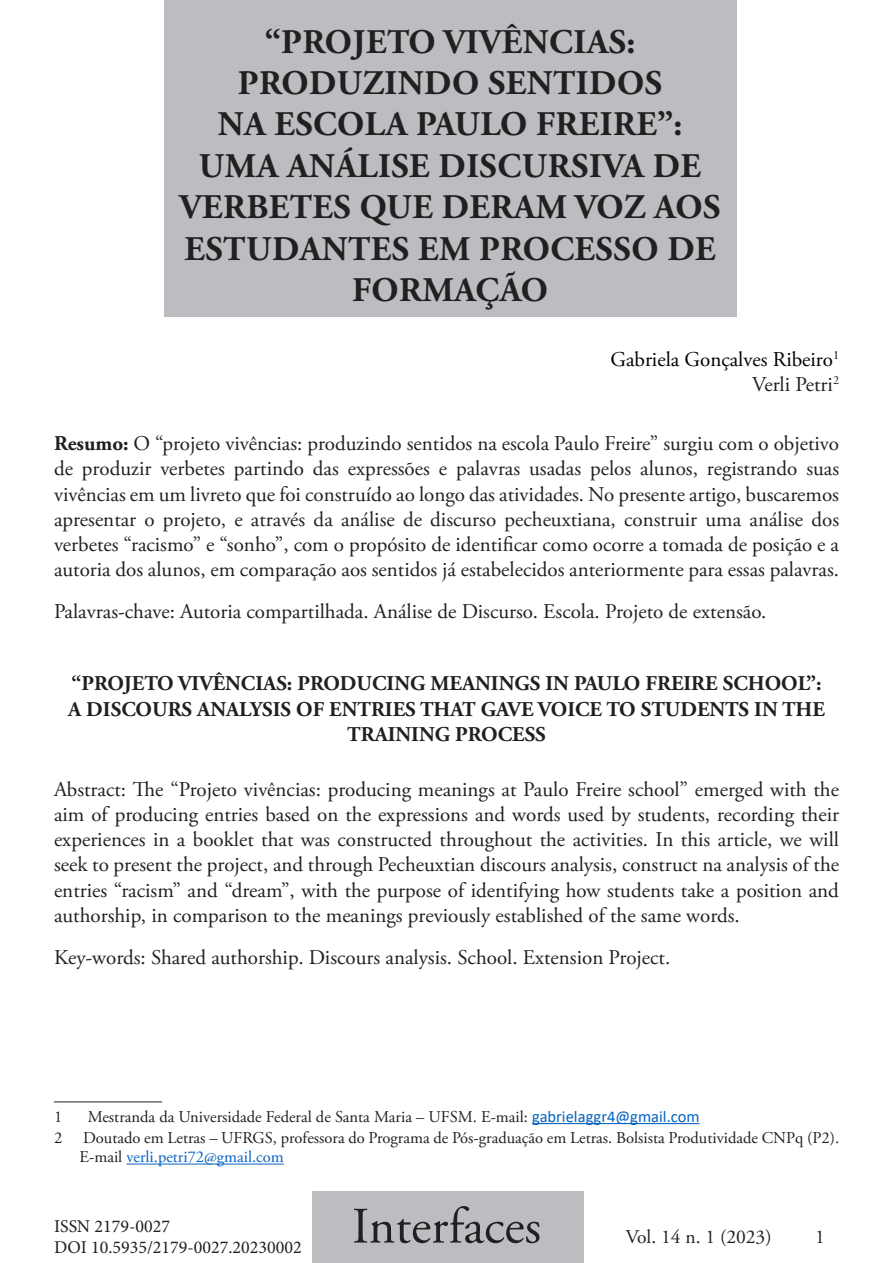
<style>
.page{position:relative;width:893px;height:1263px;background:#fff}
.page>*{position:absolute;margin:0;border:0;box-sizing:border-box;transform-origin:0 0}
.t1{font:51px "Adobe Garamond Pro";color:#231f20}
.Inter_Titulo_Artigo{font:700 34.5px/41.4px "Adobe Garamond Pro";letter-spacing:.015em;color:#231f20;text-align:center}
.inter_resumo{font:21px/25.2px "Adobe Garamond Pro";color:#231f20;text-align:justify}
.inter_palavras_chave{font:21px "Adobe Garamond Pro";color:#231f20}
.inter_titulo_ingles{font:700 21px/25.2px "Adobe Garamond Pro";color:#231f20;text-align:center}
.inter_texto{font:21px "Adobe Garamond Pro";color:#000}
.inter_texto-2{font:21px "Adobe Garamond Pro";color:#231f20}
.t2{font:19.5px "Adobe Garamond Pro";color:#231f20}
.t3{font:18px/21.6px "Minion Pro";color:#231f20}
.inter_rodape{font:16.5px/19.8px "Adobe Garamond Pro";color:#231f20}
.s1{font-weight:700}
.s2{font-family:"Calibri";color:#0563c1}
.s3{color:#0563c1}
</style>
<div class="page">
<div style="left:164px;top:1px;width:572px;height:316px;background:#bcbdc0"></div>
<div style="left:312px;top:1191px;width:272px;height:72px;background:#bcbdc0"></div>
<hr style="left:54px;top:1102px;width:108px;height:1px;background:#231f20">
<hr style="left:532px;top:1123px;width:167px;height:1px;background:#0563c1">
<hr style="left:127px;top:1163px;width:157px;height:1px;background:#0563c1">
<p class="Inter_Titulo_Artigo" style="left:179px;top:22px;width:543px">“PROJETO VIVÊNCIAS:<br>PRODUZINDO SENTIDOS<br>NA ESCOLA PAULO FREIRE”:<br>UMA ANÁLISE DISCURSIVA DE<br>VERBETES QUE DERAM VOZ AOS<br>ESTUDANTES EM PROCESSO DE<br>FORMAÇÃO</p>
<p class="inter_texto" style="left:610px;top:347px;width:230px">Gabriela Gonçalves Ribeiro<sup>1</sup></p>
<p class="inter_texto-2" style="left:752px;top:372px;width:88px">Verli Petri<sup>2</sup></p>
<p class="inter_resumo" style="left:54px;top:432px;width:787px"><span class="s1">Resumo:</span> O “projeto vivências: produzindo sentidos na escola Paulo Freire” surgiu com o objetivo de produzir verbetes partindo das expressões e palavras usadas pelos alunos, registrando suas vivências em um livreto que foi construído ao longo das atividades. No presente artigo, buscaremos apresentar o projeto, e através da análise de discurso pecheuxtiana, construir uma análise dos verbetes “racismo” e “sonho”, com o propósito de identificar como ocorre a tomada de posição e a autoria dos alunos, em comparação aos sentidos já estabelecidos anteriormente para essas palavras.</p>
<p class="inter_palavras_chave" style="left:54px;top:599px;width:714px">Palavras-chave: Autoria compartilhada. Análise de Discurso. Escola. Projeto de extensão.</p>
<p class="inter_titulo_ingles" style="left:68px;top:671px;width:758px">“PROJETO VIVÊNCIAS: PRODUCING MEANINGS IN PAULO FREIRE SCHOOL”:<br>A DISCOURS ANALYSIS OF ENTRIES THAT GAVE VOICE TO STUDENTS IN THE<br>TRAINING PROCESS</p>
<p class="inter_resumo" style="left:54px;top:777px;width:787px">Abstract: The “Projeto vivências: producing meanings at Paulo Freire school” emerged with the aim of producing entries based on the expressions and words used by students, recording their experiences in a booklet that was constructed throughout the activities. In this article, we will seek to present the project, and through Pecheuxtian discours analysis, construct na analysis of the entries “racism” and “dream”, with the purpose of identifying how students take a position and authorship, in comparison to the meanings previously established of the same words.</p>
<p class="inter_palavras_chave" style="left:54px;top:945px;width:618px">Key-words: Shared authorship. Discours analysis. School. Extension Project.</p>
<p class="inter_rodape" style="left:54px;top:1107px;width:10px">1</p>
<p class="inter_rodape" style="left:88px;top:1107px;width:613px">Mestranda da Universidade Federal de Santa Maria – UFSM. E-mail: <span class="s2">gabrielaggr4@gmail.com</span></p>
<p class="inter_rodape" style="left:54px;top:1128px;width:10px">2</p>
<p class="inter_rodape" style="left:80px;top:1128px;width:761px">Doutado em Letras – UFRGS, professora do Programa de Pós-graduação em Letras. Bolsista Produtividade CNPq (P2).<br>E-mail <span class="s3">verli.petri72@gmail.com</span></p>
<p class="t3" style="left:54px;top:1215px;width:249px">ISSN 2179-0027<br>DOI 10.5935/2179-0027.20230002</p>
<h1 class="t1" style="left:352px;top:1196px;width:191px">Interfaces</h1>
<p class="t2" style="left:626px;top:1225px;width:147px">Vol. 14 n. 1 (2023)</p>
<p class="t2" style="left:815px;top:1225px;width:11px">1</p>
</div>
